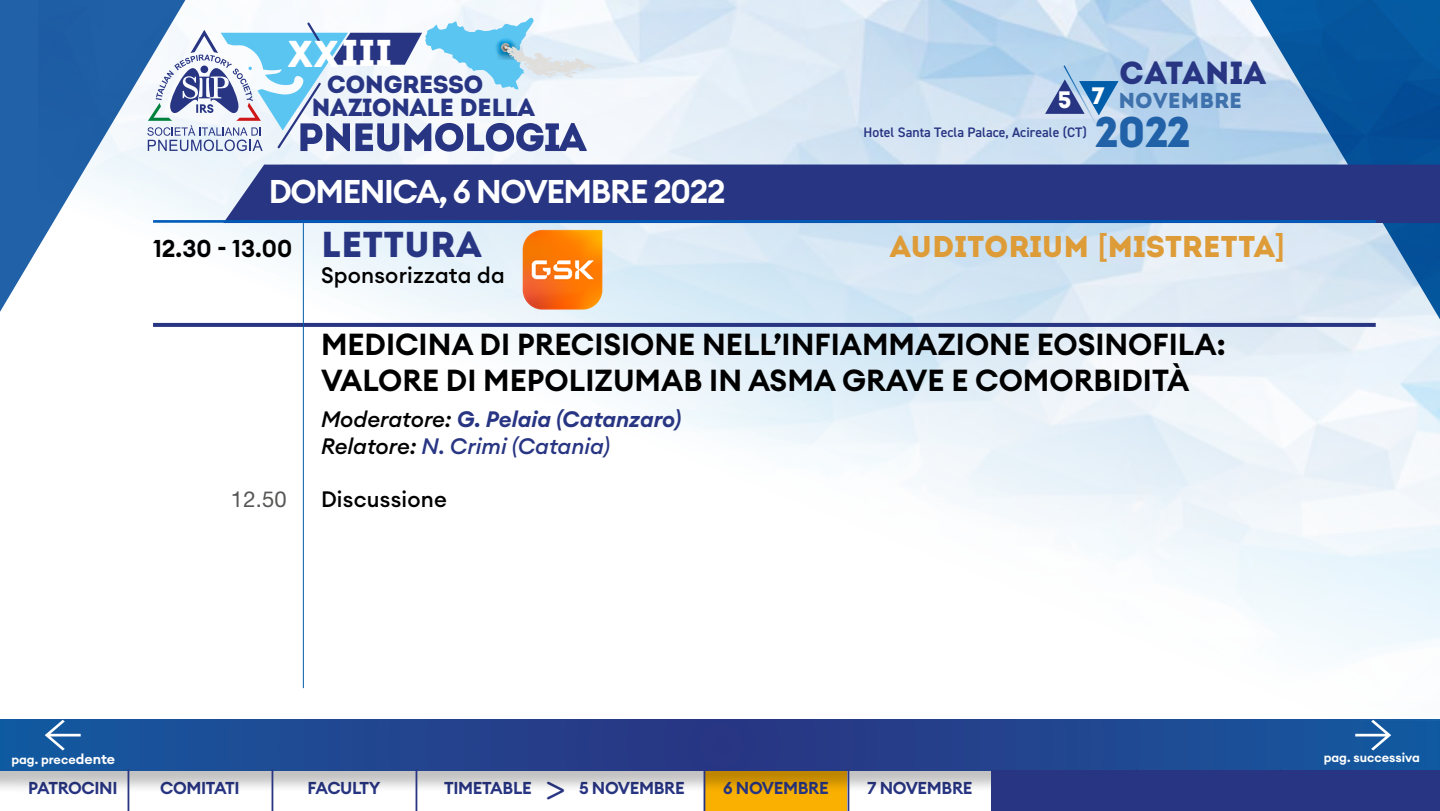
<style>
.page{position:relative;width:1440px;height:811px;background:#fff}
.page>*{position:absolute;margin:0;border:0;box-sizing:border-box;transform-origin:0 0}
.t1{font:42.8px "Intro";color:#2061a7}
.t2{font:37.4px "Intro";letter-spacing:.04em;color:#fff}
.t3{font:35.4px "Gotham Rounded";color:#283583}
.t4{font:600 32.4px "Euclid Circular A";letter-spacing:-.04em;color:#fff}
.t5{font:32px "Intro";color:#283583}
.t6{font:600 30px/36px "Euclid Circular A";color:#000}
.t7{font:30px "Intro";color:#de9c38}
.t8{font:24.8px/23.4px "Intro";letter-spacing:-.03em;color:#283583}
.t9{font:600 24px "Euclid Circular A";color:#000}
.t10{font:italic 500 22px/26.4px "Euclid Circular A";color:#000}
.t11{font:500 22px "Euclid Circular A";letter-spacing:.01em;color:#000}
.t12{font:22px "Helvetica Neue LT Std";color:#575756}
.t13{font:21.6px "Intro";color:#3f72ac}
.t14{font:600 17px "Euclid Circular A";letter-spacing:-.02em;color:#283583}
.t15{font:600 13.8px "DIN2014";color:#283583}
.t16{font:600 12.6px "Euclid Circular A";color:#fff}
.s1{font-size:23.8px;color:#fff}
.s2{font-family:"Intro";font-weight:400;font-size:36px;color:#283583}
.s3{font-family:"Euclid Circular A";font-weight:600}
.s4{font-weight:600;color:#283583}
.s5{color:#283583}
.s6{font-size:14px}
</style>
<div class="page">
<div style="left:704px;top:768px;width:145px;height:42px;background:#f9b000"></div>
<div style="left:0;top:722px;width:1440px;height:70px;background:#000;opacity:.24"></div>
<svg style="left:0;top:719px;width:1440px;height:51px;background:#1f4690"></svg>
<svg style="left:1355px;top:720px;width:36px;height:30px"></svg>
<svg style="left:45px;top:720px;width:36px;height:30px"></svg>
<hr style="left:128px;top:769px;width:1px;height:41px;background:#283583">
<hr style="left:272px;top:769px;width:1px;height:41px;background:#283583">
<hr style="left:416px;top:769px;width:1px;height:41px;background:#283583">
<hr style="left:704px;top:769px;width:1px;height:41px;background:#283583">
<hr style="left:848px;top:769px;width:1px;height:41px;background:#283583">
<hr style="left:992px;top:769px;width:1px;height:41px;background:#283583">
<hr style="left:1136px;top:769px;width:1px;height:41px;background:#283583">
<hr style="left:1280px;top:769px;width:1px;height:41px;background:#283583">
<img style="left:38px;top:0;width:1402px;height:720px">
<svg style="left:1185px;top:0;width:255px;height:561px"></svg>
<svg style="left:227px;top:17px;width:369px;height:139px"></svg>
<svg style="left:1045px;top:64px;width:74px;height:63px;background:#8daed4"></svg>
<svg style="left:0;top:0;width:227px;height:429px"></svg>
<div style="left:223px;top:164px;width:1217px;height:59px;background:#283583"></div>
<div style="left:992px;top:770px;width:448px;height:40px;background:#283583"></div>
<hr style="left:153px;top:220px;width:1223px;height:3px;background:#005cb9">
<svg style="left:153px;top:323px;width:1223px;height:4px;background:#2b3885"></svg>
<img style="left:505px;top:211px;width:116px;height:116px">
<hr style="left:303px;top:223px;width:1px;height:464px;background:#005da9">
<p class="t2" style="left:288px;top:30px;width:105px">XXIII</p>
<p class="t8" style="left:312px;top:72px;width:225px;text-indent:15px">CONGRESSO<br>NAZIONALE DELLA</p>
<p class="t5" style="left:1119px;top:53px;width:148px">CATANIA</p>
<p class="t13" style="left:1058px;top:87px;width:186px"><span class="s1">5 </span><sup>7</sup> NOVEMBRE</p>
<h1 class="t1" style="left:1095px;top:106px;width:97px">2022</h1>
<p class="t15" style="left:864px;top:123px;width:225px">Hotel Santa Tecla Palace, Acireale (CT)</p>
<p class="t4" style="left:269px;top:171px;width:458px">DOMENICA, 6 NOVEMBRE 2022</p>
<p class="t9" style="left:153px;top:233px;width:330px">12.30 - 13.00 <span class="s2">LETTURA</span></p>
<p class="t7" style="left:890px;top:228px;width:397px">AUDITORIUM <span class="s3">[</span>MISTRETTA<span class="s3">]</span></p>
<p class="t11" style="left:321px;top:261px;width:185px">Sponsorizzata da</p>
<p class="t6" style="left:321px;top:327px;width:906px">MEDICINA DI PRECISIONE NELL’INFIAMMAZIONE EOSINOFILA:<br>VALORE DI MEPOLIZUMAB IN ASMA GRAVE E COMORBIDITÀ</p>
<p class="t10" style="left:321px;top:406px;width:362px">Moderatore: <span class="s4">G. Pelaia (Catanzaro)<br></span>Relatore: <span class="s5">N. Crimi (Catania)</span></p>
<p class="t12" style="left:231px;top:485px;width:57px">12.50</p>
<p class="t11" style="left:321px;top:484px;width:127px">Discussione</p>
<p class="t16" style="left:11px;top:750px;width:105px">pag. prece<span class="s6">dente</span></p>
<p class="t16" style="left:1324px;top:749px;width:98px">pag. successiva</p>
<p class="t3" style="left:544px;top:765px;width:24px">&gt;</p>
<p class="t14" style="left:28px;top:777px;width:91px">PATROCINI</p>
<p class="t14" style="left:160px;top:777px;width:81px">COMITATI</p>
<p class="t14" style="left:308px;top:777px;width:74px">FACULTY</p>
<p class="t14" style="left:444px;top:777px;width:89px">TIMETABLE</p>
<p class="t14" style="left:579px;top:777px;width:107px">5 NOVEMBRE</p>
<p class="t14" style="left:723px;top:777px;width:107px">6 NOVEMBRE</p>
<p class="t14" style="left:867px;top:777px;width:107px">7 NOVEMBRE</p>
</div>
